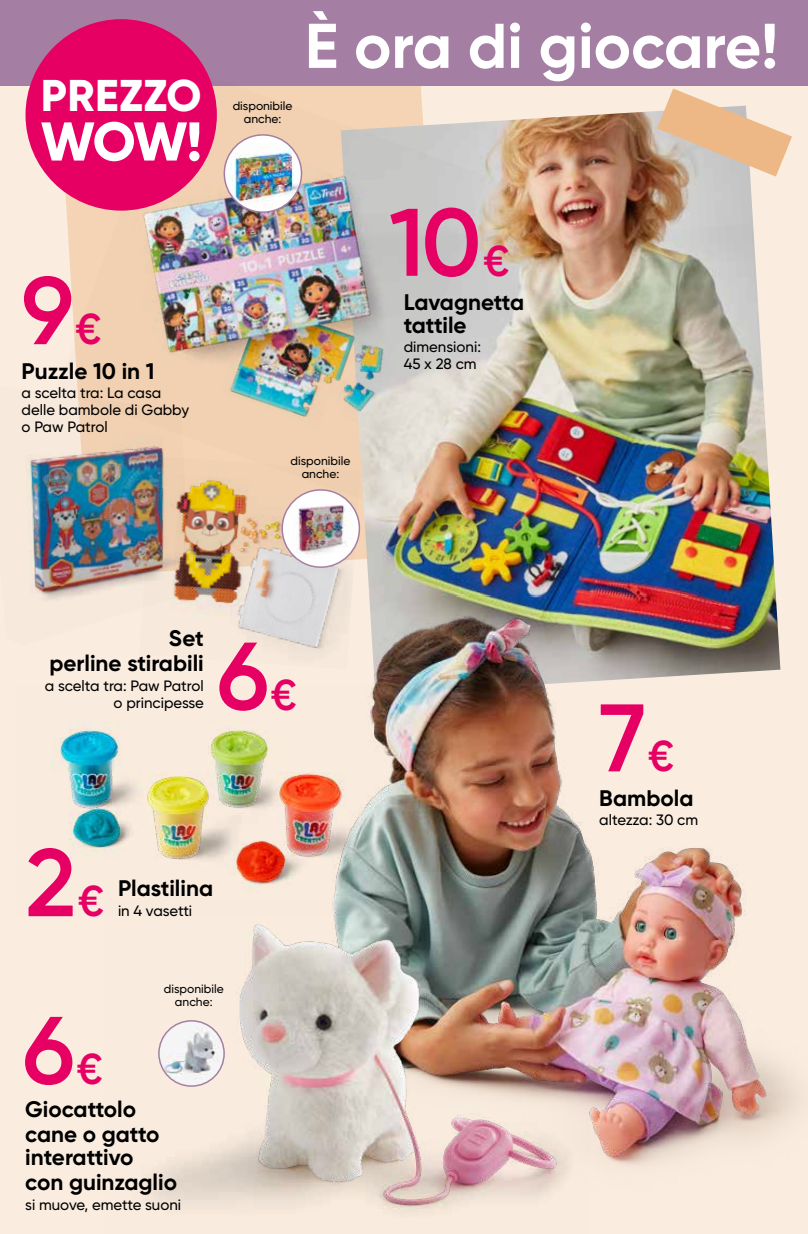
<style>
.page{position:relative;width:808px;height:1234px;background:#fff}
.page>*{position:absolute;margin:0;border:0;box-sizing:border-box;transform-origin:0 0}
.t1{font:600 95.7px "Gilroy";color:#e60064}
.t2{font:700 63px "Gilroy";color:#fff}
.t3{font:800 54.45px "Gilroy";color:#fff}
.t4{font:800 44.4px "Gilroy";letter-spacing:.01em;color:#fff}
.t5{font:700 22.5px/25.2px "Gilroy";color:#000}
.t6{font:500 15px/16.8px "Gilroy";color:#000}
.t7{font:500 12px/13.5px "Gilroy";color:#000;text-align:center}
.s1{font-size:43.2px}
</style>
<div class="page">
<div style="left:0;top:12px;width:808px;height:1221px;background:#faede0"></div>
<div style="left:0;top:0;width:808px;height:85px;background:#a57fa3"></div>
<img style="left:360px;top:111px;width:416px;height:433px">
<img style="left:26px;top:455px;width:113px;height:146px">
<svg style="left:657px;top:88px;width:135px;height:88px"></svg>
<img style="left:360px;top:544px;width:438px;height:622px">
<img style="left:375px;top:685px;width:8px;height:213px">
<img style="left:52px;top:685px;width:323px;height:213px">
<img style="left:139px;top:503px;width:221px;height:150px">
<img style="left:57px;top:65px;width:431px;height:438px">
<div style="left:224px;top:135px;width:77px;height:77px;background:#fff;border-radius:50%"></div>
<img style="left:224px;top:143px;width:77px;height:69px">
<div style="left:224px;top:134px;width:78px;height:79px;border:2px solid #a57fa3;border-radius:50%"></div>
<img style="left:151px;top:898px;width:438px;height:314px">
<svg style="left:282px;top:490px;width:77px;height:77px"></svg>
<img style="left:288px;top:490px;width:66px;height:77px">
<div style="left:281px;top:489px;width:79px;height:78px;border:2px solid #a57fa3;border-radius:50%"></div>
<img style="left:159px;top:1020px;width:65px;height:65px;border-radius:33px">
<div style="left:158px;top:1019px;width:67px;height:67px;border:2px solid #a57fa3;border-radius:50%"></div>
<div style="left:26px;top:19px;width:191px;height:191px;background:#e60064;border-radius:50%"></div>
<h3 class="t4" style="left:41px;top:68px;width:162px">PREZZO</h3>
<h3 class="t3" style="left:41px;top:107px;width:163px">WOW!</h3>
<h1 class="t1" style="left:22px;top:251px;width:82px">9<span class="s1">€</span></h1>
<h3 class="t5" style="left:22px;top:358px;width:134px">Puzzle 10 in 1</h3>
<p class="t6" style="left:22px;top:384px;width:169px">a scelta tra: La casa delle bambole di Gabby o Paw Patrol</p>
<p class="t7" style="left:233px;top:99px;width:61px">disponibile anche:</p>
<h2 class="t2" style="left:305px;top:6px;width:475px">È ora di giocare!</h2>
<h1 class="t1" style="left:389px;top:183px;width:122px">10<span class="s1">€</span></h1>
<h3 class="t5" style="left:404px;top:291px;width:122px;line-height:22.5px">Lavagnetta tattile</h3>
<p class="t6" style="left:404px;top:338px;width:79px">dimensioni:<br>45 x 28 cm</p>
<p class="t7" style="left:291px;top:453px;width:61px">disponibile anche:</p>
<h3 class="t5" style="left:49px;top:625px;width:156px;text-align:right">Set<br>perline stirabili</h3>
<p class="t6" style="left:45px;top:676px;width:160px;text-align:right">a scelta tra: Paw Patrol o principesse</p>
<h1 class="t1" style="left:217px;top:616px;width:82px">6<span class="s1">€</span></h1>
<h1 class="t1" style="left:599px;top:678px;width:76px">7<span class="s1">€</span></h1>
<h3 class="t5" style="left:599px;top:785px;width:96px">Bambola</h3>
<p class="t6" style="left:599px;top:811px;width:100px">altezza: 30 cm</p>
<h1 class="t1" style="left:26px;top:823px;width:80px">2<span class="s1">€</span></h1>
<h3 class="t5" style="left:118px;top:875px;width:97px">Plastilina</h3>
<p class="t6" style="left:118px;top:902px;width:76px">in 4 vasetti</p>
<h1 class="t1" style="left:23px;top:990px;width:82px">6<span class="s1">€</span></h1>
<p class="t7" style="left:164px;top:981px;width:61px">disponibile anche:</p>
<h3 class="t5" style="left:25px;top:1096px;width:136px">Giocattolo cane o gatto</h3>
<h3 class="t5" style="left:25px;top:1143px;width:153px">interattivo con guinzaglio</h3>
<p class="t6" style="left:25px;top:1195px;width:157px">si muove, emette suoni</p>
</div>
